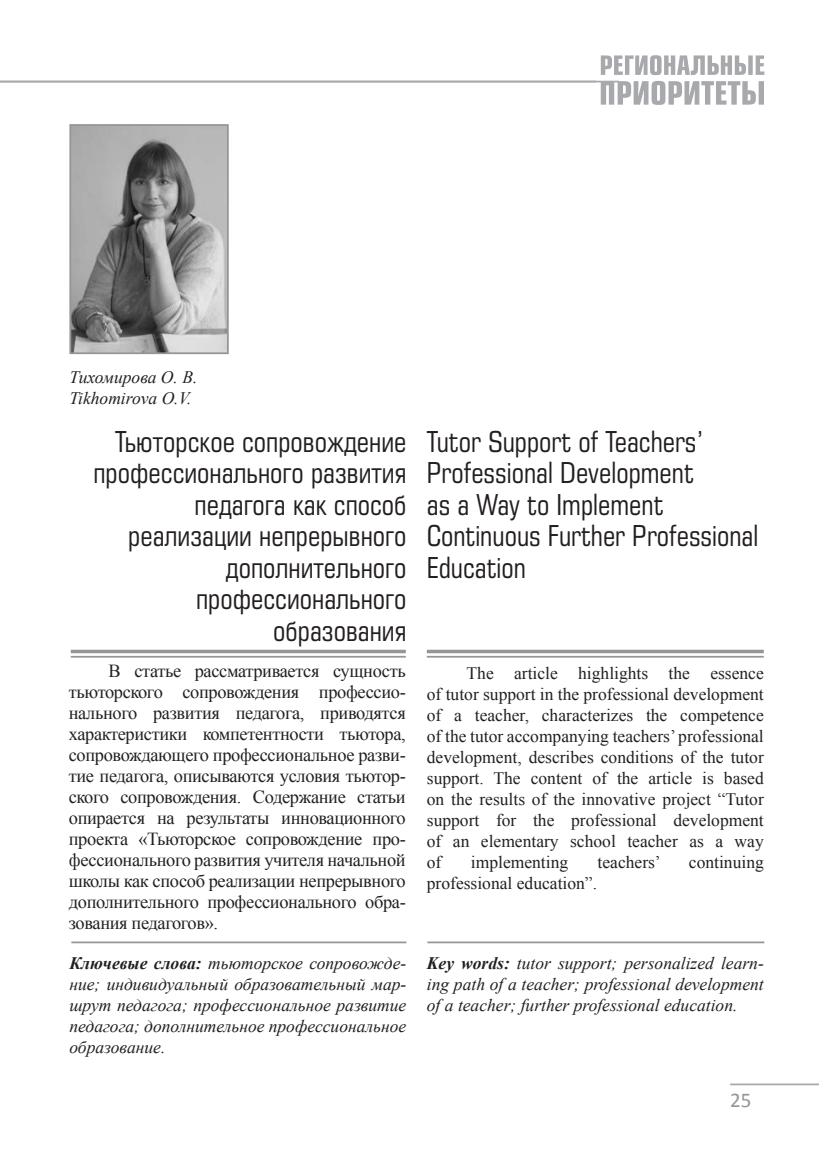
<style>
.page{position:relative;width:819px;height:1166px;background:#fff}
.page>*{position:absolute;margin:0;border:0;box-sizing:border-box;transform-origin:0 0}
.t1{font:28px/31.5px "Europe Cond";color:#231f20;text-align:right}
.t2{font:21px "Calibri";color:#939598}
.t3{font:18.38px/21px "Times New Roman";letter-spacing:-.02em;color:#231f20;text-align:justify}
.t4{font:17.5px/21px "Times New Roman";color:#231f20;text-align:justify}
.t5{font:italic 17.5px/21px "Times New Roman";color:#231f20;text-align:justify}
.s1{font-weight:700}
</style>
<div class="page">
<hr style="left:730px;top:1083px;width:89px;height:2px;background:#a8a9ad">
<svg style="left:600px;top:81px;width:164px;height:24px"></svg>
<svg style="left:600px;top:55px;width:164px;height:20px"></svg>
<hr style="left:0;top:81px;width:618px;height:1px;background:#a8a9ad">
<img style="left:72px;top:127px;width:154px;height:224px">
<div style="left:69px;top:124px;width:160px;height:230px;border:2px solid #939598"></div>
<hr style="left:71px;top:650px;width:335px;height:3px;background:#939598">
<hr style="left:71px;top:656px;width:335px;height:1px;background:#939598">
<hr style="left:71px;top:941px;width:335px;height:2px;background:#939598">
<hr style="left:427px;top:650px;width:336px;height:3px;background:#939598">
<hr style="left:427px;top:656px;width:336px;height:1px;background:#939598">
<hr style="left:427px;top:941px;width:337px;height:2px;background:#939598">
<p class="t5" style="left:69px;top:366px;width:129px">Тихомирова О. В.<br>Tikhomirova O.V.</p>
<h1 class="t1" style="left:93px;top:426px;width:314px">Тьюторское сопровождение профессионального развития педагога как способ реализации непрерывного дополнительного профессионального образования</h1>
<h1 class="t1" style="left:427px;top:426px;width:333px;text-align:left">Tutor Support of Teachers’<br>Professional Development<br>as a Way to Implement<br>Continuous Further Professional<br>Education</h1>
<p class="t3" style="left:69px;top:660px;width:338px;text-indent:40px">В статье рассматривается сущность тьюторского сопровождения профессио&shy;нального развития педагога, приводятся характеристики компетентности тьютора, сопровождающего профессиональное разви&shy;тие педагога, описываются условия тьютор&shy;ского сопровождения. Содержание статьи опирается на результаты инновационного проекта «Тьюторское сопровождение про&shy;фессионального развития учителя начальной школы как способ реализации непрерывного дополнительного профессионального обра&shy;зования педагогов».</p>
<p class="t4" style="left:427px;top:662px;width:338px;text-indent:40px">The article highlights the essence of tutor support in the professional development of a teacher, characterizes the competence of the tutor accompanying teachers’ professional development, describes conditions of the tutor support. The content of the article is based on the results of the innovative project “Tutor support for the professional development of an elementary school teacher as a way of</p>
<p class="t4" style="left:471px;top:851px;width:99px">implementing</p>
<p class="t4" style="left:597px;top:851px;width:65px">teachers’</p>
<p class="t4" style="left:689px;top:851px;width:76px">continuing</p>
<p class="t4" style="left:427px;top:872px;width:172px">professional education”.</p>
<p class="t5" style="left:69px;top:952px;width:338px"><span class="s1">Ключевые слова:</span> тьюторское сопровожде&shy;ние; индивидуальный образовательный мар&shy;шрут педагога; профессиональное развитие педагога; дополнительное профессиональное образование.</p>
<p class="t5" style="left:427px;top:952px;width:338px"><span class="s1">Key words:</span> tutor support; personalized learn&shy;ing path of a teacher; professional development of a teacher; further professional education.</p>
<p class="t2" style="left:730px;top:1086px;width:23px">25</p>
</div>
